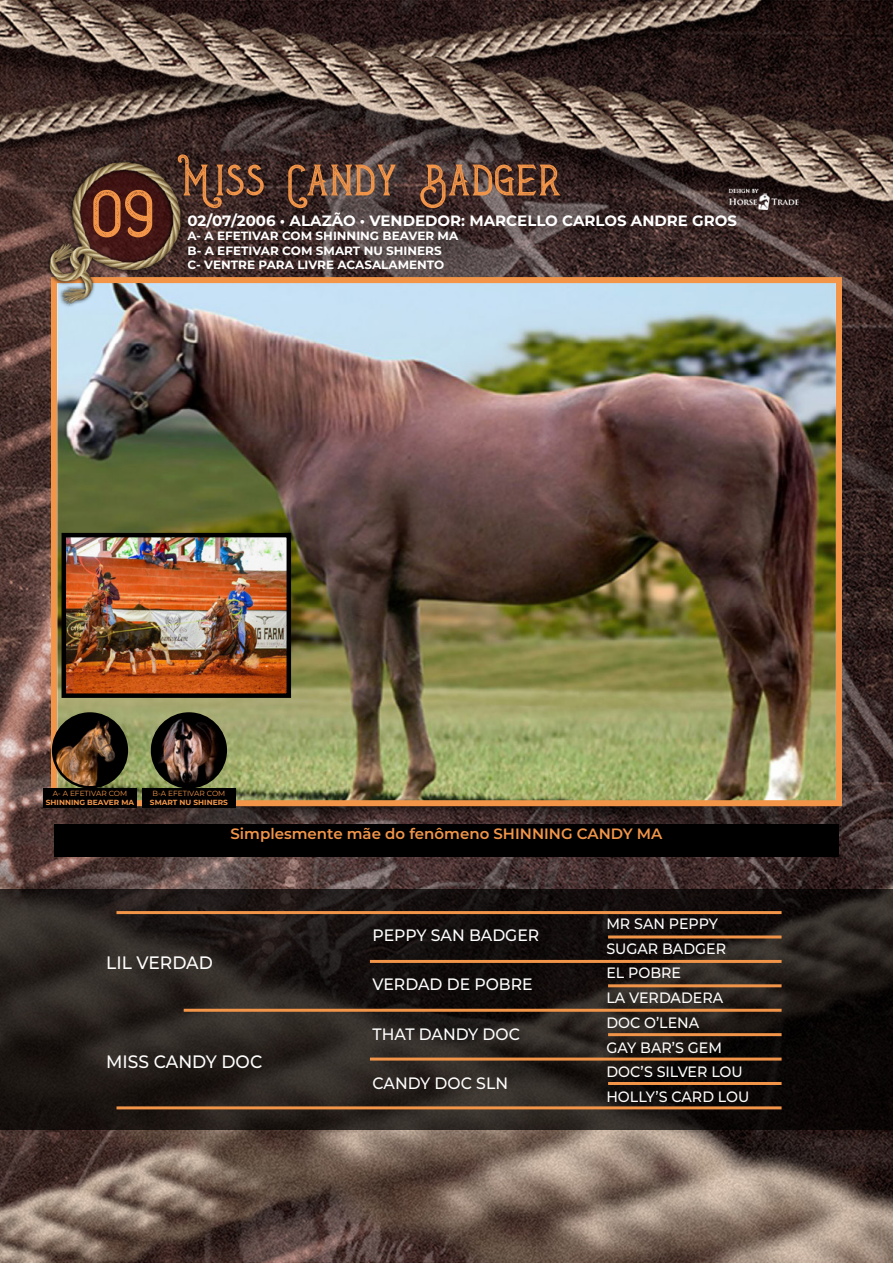
<style>
.page{position:relative;width:893px;height:1263px;background:#fff}
.page>*{position:absolute;margin:0;border:0;box-sizing:border-box;transform-origin:0 0}
.t1{font:80.85px "Biker Whiskey Texture 2";color:#f29549}
.t2{font:52.5px "Biker Whiskey Texture 2";color:#f29549}
.t3{font:500 18px "Montserrat";color:#fff;scale:.95 1}
.t4{font:500 16.5px "Montserrat";color:#fff;scale:.95 1}
.t5{font:500 15px/24.8px "Montserrat";color:#fff;scale:.95 1}
.t6{font:700 15px "Montserrat";color:#fff}
.t7{font:600 15px "Montserrat";color:#f29549}
.t8{font:700 12px/14.4px "Montserrat";color:#fff}
.t9{font:700 7.5px "Montserrat";color:#f29549}
.t10{font:7.5px "Montserrat";color:#f29549}
</style>
<div class="page">
<img style="left:0;top:0;width:893px;height:1263px">
<svg style="left:0;top:889px;width:893px;height:241px;background:#211b18"></svg>
<hr style="left:117px;top:911px;width:665px;height:3px;background:#f29549">
<hr style="left:117px;top:1106px;width:665px;height:3px;background:#f29549">
<hr style="left:184px;top:1009px;width:598px;height:3px;background:#f29549">
<hr style="left:370px;top:960px;width:412px;height:3px;background:#f29549">
<hr style="left:370px;top:1057px;width:412px;height:3px;background:#f29549">
<hr style="left:608px;top:935px;width:174px;height:3px;background:#f29549">
<hr style="left:608px;top:984px;width:174px;height:3px;background:#f29549">
<hr style="left:608px;top:1033px;width:174px;height:3px;background:#f29549">
<hr style="left:608px;top:1082px;width:174px;height:3px;background:#f29549">
<img style="left:54px;top:806px;width:785px;height:69px">
<img style="left:58px;top:284px;width:777px;height:515px">
<div style="left:51px;top:277px;width:791px;height:529px;border:6px solid #f29549"></div>
<img style="left:39px;top:157px;width:152px;height:152px">
<img style="left:67px;top:538px;width:219px;height:155px">
<div style="left:62px;top:533px;width:229px;height:165px;border:4px solid #000"></div>
<div style="left:54px;top:824px;width:785px;height:33px;background:#000"></div>
<img style="left:53px;top:713px;width:74px;height:74px;border-radius:37px">
<div style="left:52px;top:712px;width:76px;height:76px;border:2px solid #000;border-radius:50%"></div>
<div style="left:43px;top:788px;width:94px;height:20px;background:#000"></div>
<img style="left:152px;top:713px;width:74px;height:74px;border-radius:37px">
<div style="left:151px;top:712px;width:76px;height:76px;border:2px solid #000;border-radius:50%"></div>
<div style="left:142px;top:788px;width:94px;height:20px;background:#000"></div>
<h1 class="t1" style="left:91px;top:170px;width:65px">09</h1>
<h2 class="t2" style="left:188px;top:152px;width:376px">Miss Candy Badger</h2>
<p class="t6" style="left:188px;top:210px;width:551px">02/07/2006 • ALAZÃO • VENDEDOR: MARCELLO CARLOS ANDRE GROS</p>
<p class="t8" style="left:188px;top:228px;width:272px">A- A EFETIVAR COM SHINNING BEAVER MA<br>B- A EFETIVAR COM SMART NU SHINERS<br>C- VENTRE PARA LIVRE ACASALAMENTO</p>
<p class="t10" style="left:53px;top:788px;width:76px">A- A EFETIVAR COM</p>
<p class="t9" style="left:46px;top:796px;width:90px">SHINNING BEAVER MA</p>
<p class="t10" style="left:152px;top:788px;width:74px">B-A EFETIVAR COM</p>
<p class="t9" style="left:150px;top:796px;width:79px">SMART NU SHINERS</p>
<p class="t7" style="left:230px;top:823px;width:433px">Simplesmente mãe do fenômeno SHINNING CANDY MA</p>
<p class="t3" style="left:106px;top:950px;width:114px">LIL VERDAD</p>
<p class="t3" style="left:106px;top:1049px;width:166px">MISS CANDY DOC</p>
<p class="t4" style="left:372px;top:923px;width:177px">PEPPY SAN BADGER</p>
<p class="t4" style="left:372px;top:973px;width:170px">VERDAD DE POBRE</p>
<p class="t4" style="left:372px;top:1022px;width:157px">THAT DANDY DOC</p>
<p class="t4" style="left:372px;top:1072px;width:144px">CANDY DOC SLN</p>
<p class="t5" style="left:606px;top:910px;width:152px">MR SAN PEPPY<br>SUGAR BADGER<br>EL POBRE<br>LA VERDADERA<br>DOC O’LENA<br>GAY BAR’S GEM<br>DOC’S SILVER LOU<br>HOLLY’S CARD LOU</p>
</div>
